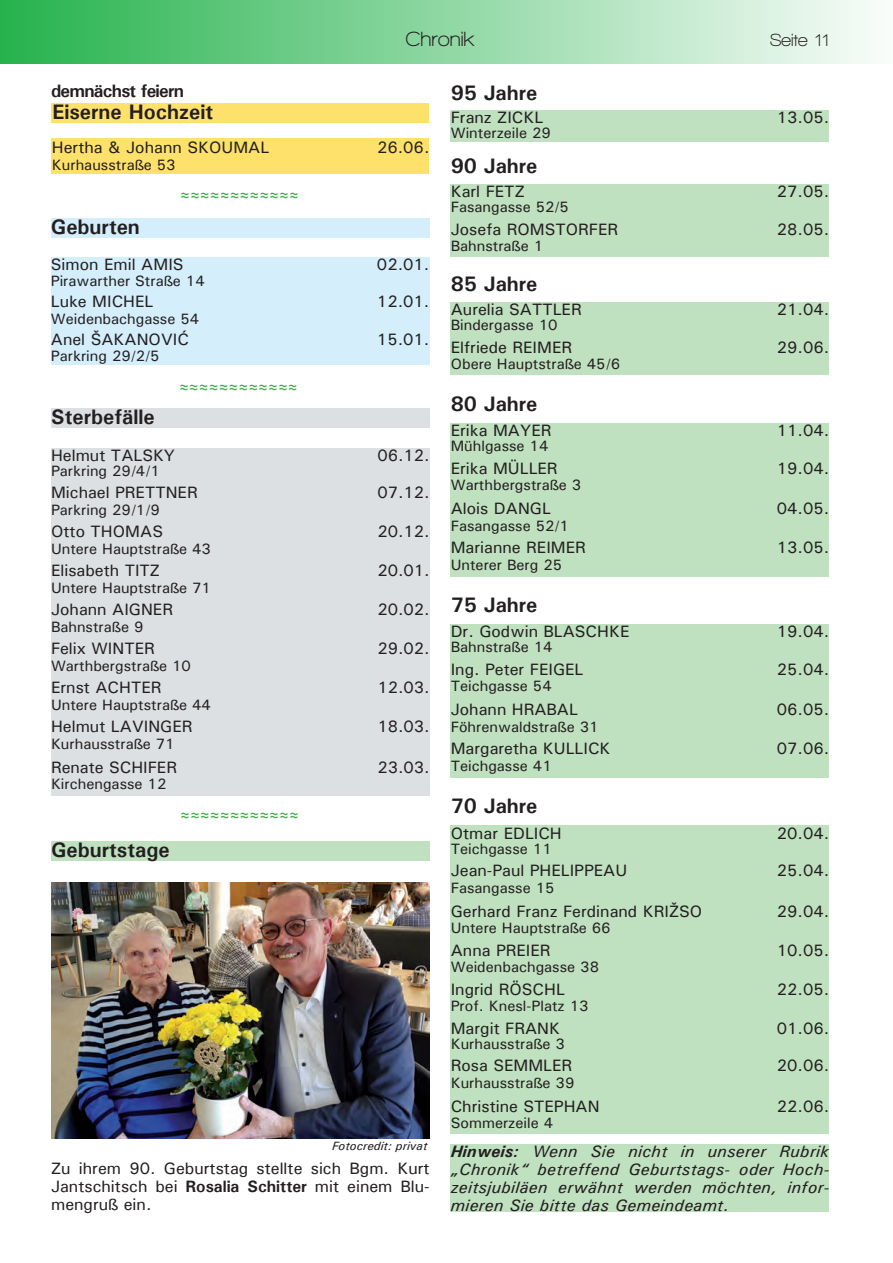
<style>
.page{position:relative;width:893px;height:1263px;background:#fff}
.page>*{position:absolute;margin:0;border:0;box-sizing:border-box;transform-origin:0 0}
.t1{font:700 21px "Univers";color:#231f20}
.t2{font:700 21px "Walkway";color:#231f20}
.t3{font:18px "The Sans Correspondence";color:#40ae49}
.t4{font:700 18px "Univers";letter-spacing:-.04em;color:#231f20}
.t5{font:700 18px "Walkway";color:#231f20}
.t6{font:500 16.5px/18px "Univers";color:#231f20;text-align:justify}
.t7{font:italic 500 16.5px/18px "Univers";letter-spacing:.02em;color:#231f20;text-align:justify}
.t8{font:500 15px "Univers";color:#231f20}
.t9{font:italic 500 12px "Univers";color:#231f20}
.s1{font-weight:700}
</style>
<div class="page">
<div style="left:52px;top:138px;width:377px;height:36px;background:#fee16a"></div>
<div style="left:0;top:0;width:893px;height:64px;background:linear-gradient(to right,#25b34d,#fafdfb)"></div>
<div style="left:51px;top:218px;width:378px;height:20px;background:#d4effb"></div>
<div style="left:51px;top:408px;width:379px;height:20px;background:#dde0e2"></div>
<div style="left:51px;top:257px;width:378px;height:108px;background:#d4effb"></div>
<div style="left:51px;top:448px;width:379px;height:347px;background:#dde0e2"></div>
<div style="left:51px;top:841px;width:378px;height:19px;background:#c0e1c0"></div>
<div style="left:451px;top:184px;width:378px;height:72px;background:#c0e1c0"></div>
<div style="left:451px;top:111px;width:378px;height:31px;background:#c0e1c0"></div>
<div style="left:451px;top:1144px;width:378px;height:68px;background:#c0e1c0"></div>
<div style="left:451px;top:303px;width:378px;height:72px;background:#c0e1c0"></div>
<div style="left:52px;top:103px;width:377px;height:19px;background:#fee16a"></div>
<img style="left:51px;top:882px;width:378px;height:256px">
<div style="left:451px;top:423px;width:378px;height:154px;background:#c0e1c0"></div>
<div style="left:451px;top:624px;width:378px;height:153px;background:#c0e1c0"></div>
<div style="left:451px;top:826px;width:378px;height:308px;background:#c0e1c0"></div>
<p class="t4" style="left:51px;top:80px;width:135px">demnächst feiern</p>
<p class="t1" style="left:52px;top:98px;width:162px">Eiserne Hochzeit</p>
<p class="t2" style="left:405px;top:28px;width:71px">Chronik</p>
<p class="t5" style="left:770px;top:30px;width:60px">Seite 11</p>
<p class="t1" style="left:451px;top:79px;width:88px">95 Jahre</p>
<p class="t6" style="left:451px;top:108px;width:94px">Franz ZICKL</p>
<p class="t6" style="left:777px;top:108px;width:54px">13.05.</p>
<p class="t8" style="left:451px;top:124px;width:102px">Winterzeile 29</p>
<p class="t6" style="left:52px;top:138px;width:219px">Hertha &amp; Johann SKOUMAL</p>
<p class="t6" style="left:377px;top:138px;width:54px">26.06.</p>
<p class="t8" style="left:52px;top:155px;width:125px">Kurhausstraße 53</p>
<p class="t1" style="left:51px;top:213px;width:91px">Geburten</p>
<p class="t3" style="left:180px;top:185px;width:120px">≈≈≈≈≈≈≈≈≈≈≈≈</p>
<p class="t6" style="left:51px;top:255px;width:134px">Simon Emil AMIS</p>
<p class="t6" style="left:377px;top:255px;width:54px">02.01.</p>
<p class="t8" style="left:51px;top:272px;width:155px">Pirawarther Straße 14</p>
<p class="t6" style="left:51px;top:292px;width:104px">Luke MICHEL</p>
<p class="t6" style="left:377px;top:292px;width:54px">12.01.</p>
<p class="t8" style="left:51px;top:309px;width:150px">Weidenbachgasse 54</p>
<p class="t6" style="left:51px;top:330px;width:140px">Anel ŠAKANOVIĆ</p>
<p class="t6" style="left:377px;top:330px;width:54px">15.01.</p>
<p class="t8" style="left:51px;top:347px;width:110px">Parkring 29/2/5</p>
<p class="t1" style="left:51px;top:403px;width:105px">Sterbefälle</p>
<p class="t3" style="left:179px;top:377px;width:120px">≈≈≈≈≈≈≈≈≈≈≈≈</p>
<p class="t6" style="left:51px;top:446px;width:126px">Helmut TALSKY</p>
<p class="t6" style="left:377px;top:446px;width:54px">06.12.</p>
<p class="t8" style="left:51px;top:461px;width:110px">Parkring 29/4/1</p>
<p class="t6" style="left:51px;top:483px;width:148px">Michael PRETTNER</p>
<p class="t6" style="left:377px;top:483px;width:54px">07.12.</p>
<p class="t8" style="left:51px;top:500px;width:110px">Parkring 29/1/9</p>
<p class="t6" style="left:51px;top:522px;width:113px">Otto THOMAS</p>
<p class="t6" style="left:377px;top:522px;width:54px">20.12.</p>
<p class="t8" style="left:51px;top:539px;width:161px">Untere Hauptstraße 43</p>
<p class="t6" style="left:51px;top:561px;width:110px">Elisabeth TITZ</p>
<p class="t6" style="left:377px;top:561px;width:54px">20.01.</p>
<p class="t8" style="left:51px;top:578px;width:161px">Untere Hauptstraße 71</p>
<p class="t6" style="left:51px;top:600px;width:124px">Johann AIGNER</p>
<p class="t6" style="left:377px;top:600px;width:54px">20.02.</p>
<p class="t8" style="left:51px;top:617px;width:94px">Bahnstraße 9</p>
<p class="t6" style="left:51px;top:639px;width:105px">Felix WINTER</p>
<p class="t6" style="left:377px;top:639px;width:54px">29.02.</p>
<p class="t8" style="left:51px;top:656px;width:142px">Warthbergstraße 10</p>
<p class="t6" style="left:51px;top:678px;width:112px">Ernst ACHTER</p>
<p class="t6" style="left:377px;top:678px;width:54px">12.03.</p>
<p class="t8" style="left:51px;top:695px;width:161px">Untere Hauptstraße 44</p>
<p class="t6" style="left:51px;top:717px;width:143px">Helmut LAVINGER</p>
<p class="t6" style="left:377px;top:717px;width:54px">18.03.</p>
<p class="t8" style="left:51px;top:734px;width:125px">Kurhausstraße 71</p>
<p class="t6" style="left:51px;top:758px;width:128px">Renate SCHIFER</p>
<p class="t6" style="left:377px;top:758px;width:54px">23.03.</p>
<p class="t8" style="left:51px;top:775px;width:117px">Kirchengasse 12</p>
<p class="t1" style="left:51px;top:836px;width:120px">Geburtstage</p>
<p class="t3" style="left:180px;top:805px;width:120px">≈≈≈≈≈≈≈≈≈≈≈≈</p>
<p class="t9" style="left:332px;top:1137px;width:97px">Fotocredit: privat</p>
<p class="t6" style="left:51px;top:1159px;width:380px">Zu ihrem 90. Geburtstag stellte sich Bgm. Kurt Jantschitsch bei <span class="s1">Rosalia Schitter</span> mit einem Blu&shy;mengruß ein.</p>
<p class="t1" style="left:451px;top:152px;width:88px">90 Jahre</p>
<p class="t6" style="left:451px;top:182px;width:75px">Karl FETZ</p>
<p class="t6" style="left:777px;top:182px;width:54px">27.05.</p>
<p class="t8" style="left:451px;top:197px;width:120px">Fasangasse 52/5</p>
<p class="t6" style="left:451px;top:220px;width:169px">Josefa ROMSTORFER</p>
<p class="t6" style="left:777px;top:220px;width:54px">28.05.</p>
<p class="t8" style="left:451px;top:236px;width:94px">Bahnstraße 1</p>
<p class="t1" style="left:451px;top:270px;width:88px">85 Jahre</p>
<p class="t6" style="left:451px;top:300px;width:132px">Aurelia SATTLER</p>
<p class="t6" style="left:777px;top:300px;width:54px">21.04.</p>
<p class="t8" style="left:451px;top:316px;width:108px">Bindergasse 10</p>
<p class="t6" style="left:451px;top:338px;width:123px">Elfriede REIMER</p>
<p class="t6" style="left:777px;top:338px;width:54px">29.06.</p>
<p class="t8" style="left:451px;top:355px;width:171px">Obere Hauptstraße 45/6</p>
<p class="t1" style="left:451px;top:391px;width:88px">80 Jahre</p>
<p class="t6" style="left:451px;top:421px;width:102px">Erika MAYER</p>
<p class="t6" style="left:777px;top:421px;width:54px">11.04.</p>
<p class="t8" style="left:451px;top:437px;width:99px">Mühlgasse 14</p>
<p class="t6" style="left:451px;top:459px;width:108px">Erika MÜLLER</p>
<p class="t6" style="left:777px;top:459px;width:54px">19.04.</p>
<p class="t8" style="left:451px;top:476px;width:132px">Warthbergstraße 3</p>
<p class="t6" style="left:451px;top:499px;width:102px">Alois DANGL</p>
<p class="t6" style="left:777px;top:499px;width:54px">04.05.</p>
<p class="t8" style="left:451px;top:516px;width:120px">Fasangasse 52/1</p>
<p class="t6" style="left:451px;top:538px;width:137px">Marianne REIMER</p>
<p class="t6" style="left:777px;top:538px;width:54px">13.05.</p>
<p class="t8" style="left:451px;top:555px;width:113px">Unterer Berg 25</p>
<p class="t1" style="left:451px;top:591px;width:88px">75 Jahre</p>
<p class="t6" style="left:451px;top:622px;width:180px">Dr. Godwin BLASCHKE</p>
<p class="t6" style="left:777px;top:622px;width:54px">19.04.</p>
<p class="t8" style="left:451px;top:637px;width:103px">Bahnstraße 14</p>
<p class="t6" style="left:451px;top:660px;width:134px">Ing. Peter FEIGEL</p>
<p class="t6" style="left:777px;top:660px;width:54px">25.04.</p>
<p class="t8" style="left:451px;top:676px;width:102px">Teichgasse 54</p>
<p class="t6" style="left:451px;top:700px;width:129px">Johann HRABAL</p>
<p class="t6" style="left:777px;top:700px;width:54px">06.05.</p>
<p class="t8" style="left:451px;top:717px;width:149px">Föhrenwaldstraße 31</p>
<p class="t6" style="left:451px;top:739px;width:161px">Margaretha KULLICK</p>
<p class="t6" style="left:777px;top:739px;width:54px">07.06.</p>
<p class="t8" style="left:451px;top:756px;width:102px">Teichgasse 41</p>
<p class="t1" style="left:451px;top:793px;width:88px">70 Jahre</p>
<p class="t6" style="left:451px;top:823px;width:113px">Otmar EDLICH</p>
<p class="t6" style="left:777px;top:823px;width:54px">20.04.</p>
<p class="t8" style="left:451px;top:839px;width:102px">Teichgasse 11</p>
<p class="t6" style="left:451px;top:861px;width:178px">Jean-Paul PHELIPPEAU</p>
<p class="t6" style="left:777px;top:861px;width:54px">25.04.</p>
<p class="t8" style="left:451px;top:878px;width:105px">Fasangasse 15</p>
<p class="t6" style="left:451px;top:901px;width:253px">Gerhard Franz Ferdinand KRIŽSO</p>
<p class="t6" style="left:777px;top:901px;width:54px">29.04.</p>
<p class="t8" style="left:451px;top:918px;width:161px">Untere Hauptstraße 66</p>
<p class="t6" style="left:451px;top:940px;width:101px">Anna PREIER</p>
<p class="t6" style="left:777px;top:940px;width:54px">10.05.</p>
<p class="t8" style="left:451px;top:957px;width:150px">Weidenbachgasse 38</p>
<p class="t6" style="left:451px;top:979px;width:116px">Ingrid RÖSCHL</p>
<p class="t6" style="left:777px;top:979px;width:54px">22.05.</p>
<p class="t8" style="left:451px;top:996px;width:139px">Prof. Knesl-Platz 13</p>
<p class="t6" style="left:451px;top:1018px;width:111px">Margit FRANK</p>
<p class="t6" style="left:777px;top:1018px;width:54px">01.06.</p>
<p class="t8" style="left:451px;top:1034px;width:116px">Kurhausstraße 3</p>
<p class="t6" style="left:451px;top:1056px;width:123px">Rosa SEMMLER</p>
<p class="t6" style="left:777px;top:1056px;width:54px">20.06.</p>
<p class="t8" style="left:451px;top:1073px;width:125px">Kurhausstraße 39</p>
<p class="t6" style="left:451px;top:1096px;width:150px">Christine STEPHAN</p>
<p class="t6" style="left:777px;top:1096px;width:54px">22.06.</p>
<p class="t8" style="left:451px;top:1113px;width:104px">Sommerzeile 4</p>
<p class="t7" style="left:451px;top:1141px;width:380px"><span class="s1">Hinweis:</span> Wenn Sie nicht in unserer Rubrik „Chronik“ betreffend Geburtstags- oder Hoch&shy;zeitsjubiläen erwähnt werden möchten, infor&shy;mieren Sie bitte das Gemeindeamt.</p>
</div>
